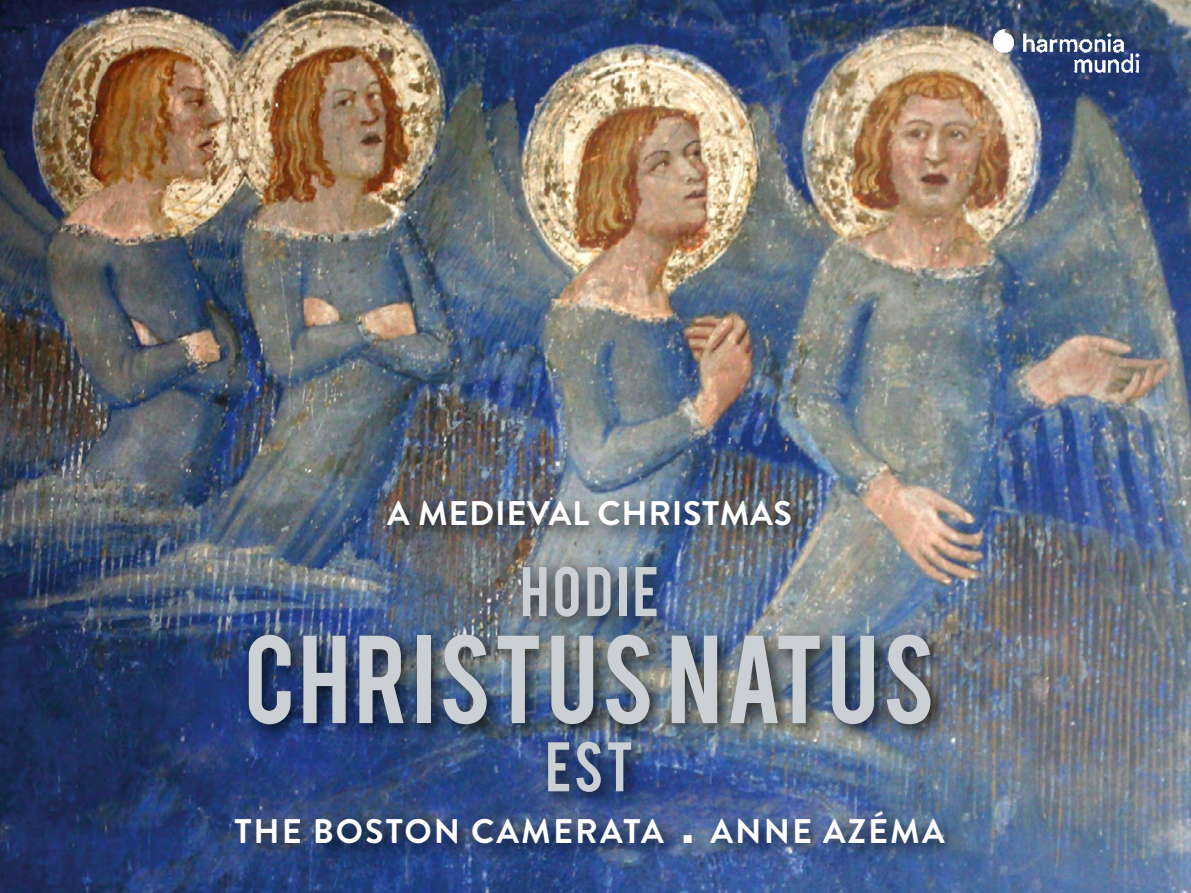
<style>
.page{position:relative;width:1191px;height:893px;background:#fff}
.page>*{position:absolute;margin:0;border:0;box-sizing:border-box;transform-origin:0 0}
.t1{font:98.25px "Bebas";letter-spacing:.04em;color:#cbd0d4}
.t2{font:55.05px "Bebas";letter-spacing:.065em;color:#cbd0d4}
.t3{font:700 34.05px "Brandon Grotesque";letter-spacing:.055em;color:#fff}
.t4{font:700 34.05px "Brandon Grotesque";letter-spacing:.02em;color:#fff}
</style>
<div class="page">
<img style="left:0;top:0;width:1191px;height:893px">
<img style="left:984px;top:21px;width:168px;height:59px">
<div style="left:227px;top:558px;width:736px;height:305px;background:#000;opacity:.75"></div>
<div style="left:379px;top:492px;width:431px;height:54px;background:#000;opacity:.75"></div>
<p class="t4" style="left:387px;top:490px;width:406px">A MEDIEVAL CHRISTMAS</p>
<h2 class="t2" style="left:520px;top:551px;width:140px">HODIE</h2>
<h1 class="t1" style="left:244px;top:608px;width:692px">CHRISTUS NATUS</h1>
<h2 class="t2" style="left:545px;top:727px;width:90px">EST</h2>
<p class="t3" style="left:234px;top:807px;width:431px">THE BOSTON CAMERATA</p>
<p class="t3" style="left:683px;top:807px;width:263px">■ ANNE AZÉMA</p>
</div>
